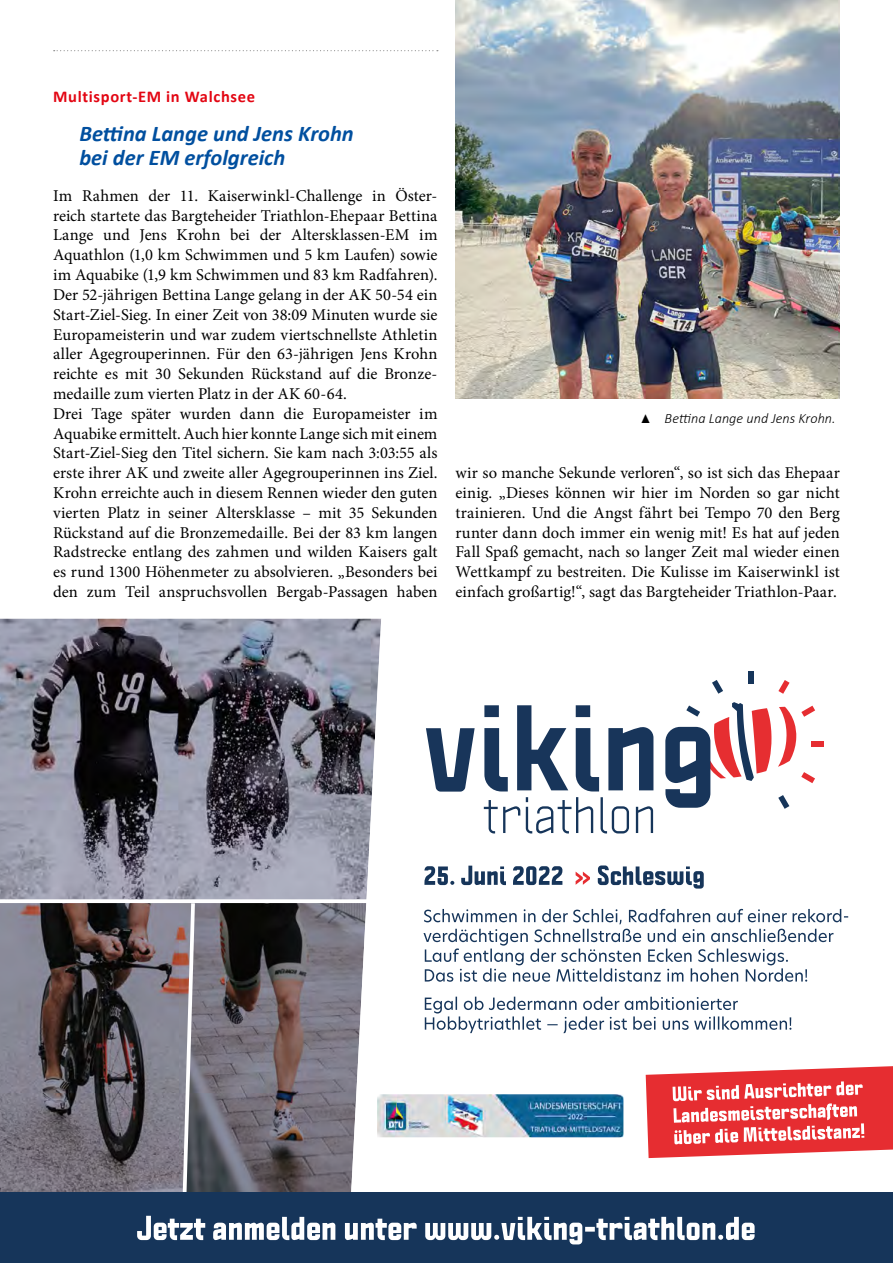
<style>
.page{position:relative;width:893px;height:1263px;background:#fff}
.page>*{position:absolute;margin:0;border:0;box-sizing:border-box;transform-origin:0 0}
.Artikel-Üschrift{font:italic 700 22.5px/24px "Calibri";color:#004f9f}
.fließ_ohne_einzug{font:16.5px/19.8px "Minion Pro";color:#000;text-align:justify}
.Artikel_-Kopfzeile_R{font:700 16.5px "Calibri";letter-spacing:.04em;color:#e30613}
.Bildunterschrift{font:italic 300 14.25px "Calibri";color:#000}
.s1{font-family:"Acumin Pro";font-weight:400;font-style:normal}
</style>
<div class="page">
<svg style="left:54px;top:50px;width:384px;height:1px"></svg>
<img style="left:455px;top:0;width:385px;height:399px">
<img style="left:0;top:619px;width:351px;height:280px">
<img style="left:0;top:903px;width:181px;height:289px">
<img style="left:197px;top:903px;width:154px;height:289px">
<svg style="left:181px;top:903px;width:16px;height:289px"></svg>
<svg style="left:0;top:899px;width:351px;height:1px"></svg>
<div style="left:0;top:1192px;width:893px;height:71px;background:#16355a"></div>
<svg style="left:137px;top:1216px;width:618px;height:28px"></svg>
<svg style="left:351px;top:619px;width:542px;height:572px"></svg>
<p class="Artikel_-Kopfzeile_R" style="left:53px;top:85px;width:203px">Multisport-EM in Walchsee</p>
<p class="Artikel-Üschrift" style="left:79px;top:121px;width:276px">Bettina Lange und Jens Krohn bei der EM erfolgreich</p>
<p class="fließ_ohne_einzug" style="left:53px;top:186px;width:386px">Im Rahmen der 11. Kaiserwinkl-Challenge in Öster&shy;reich startete das Bargteheider Triathlon-Ehepaar Bettina Lange und Jens Krohn bei der Altersklassen-EM im Aquathlon (1,0 km Schwimmen und 5 km Laufen) sowie im Aquabike (1,9 km Schwimmen und 83 km Radfahren).<br>Der 52-jährigen Bettina Lange gelang in der AK 50-54 ein Start-Ziel-Sieg. In einer Zeit von 38:09 Minuten wurde sie Europameisterin und war zudem viertschnellste Athletin aller Agegrouperinnen. Für den 63-jährigen Jens Krohn reichte es mit 30 Sekunden Rückstand auf die Bronze&shy;medaille zum vierten Platz in der AK 60-64.</p>
<p class="fließ_ohne_einzug" style="left:53px;top:404px;width:386px">Drei Tage später wurden dann die Europameister im Aquabike ermittelt. Auch hier konnte Lange sich mit einem Start-Ziel-Sieg den Titel sichern. Sie kam nach 3:03:55 als erste ihrer AK und zweite aller Agegrouperinnen ins Ziel.<br>Krohn erreichte auch in diesem Rennen wieder den guten vierten Platz in seiner Altersklasse – mit 35 Sekunden Rückstand auf die Bronzemedaille. Bei der 83 km langen Radstrecke entlang des zahmen und wilden Kaisers galt es rund 1300 Höhenmeter zu absolvieren. „Besonders bei den zum Teil anspruchsvollen Bergab-Passagen haben</p>
<p class="Bildunterschrift" style="left:641px;top:410px;width:196px"><span class="s1">▲</span> Bettina Lange und Jens Krohn.</p>
<p class="fließ_ohne_einzug" style="left:455px;top:463px;width:386px">wir so manche Sekunde verloren“, so ist sich das Ehepaar einig. „Dieses können wir hier im Norden so gar nicht trainieren. Und die Angst fährt bei Tempo 70 den Berg runter dann doch immer ein wenig mit! Es hat auf jeden Fall Spaß gemacht, nach so langer Zeit mal wieder einen Wettkampf zu bestreiten. Die Kulisse im Kaiserwinkl ist einfach großartig!“, sagt das Bargteheider Triathlon-Paar.</p>
</div>
